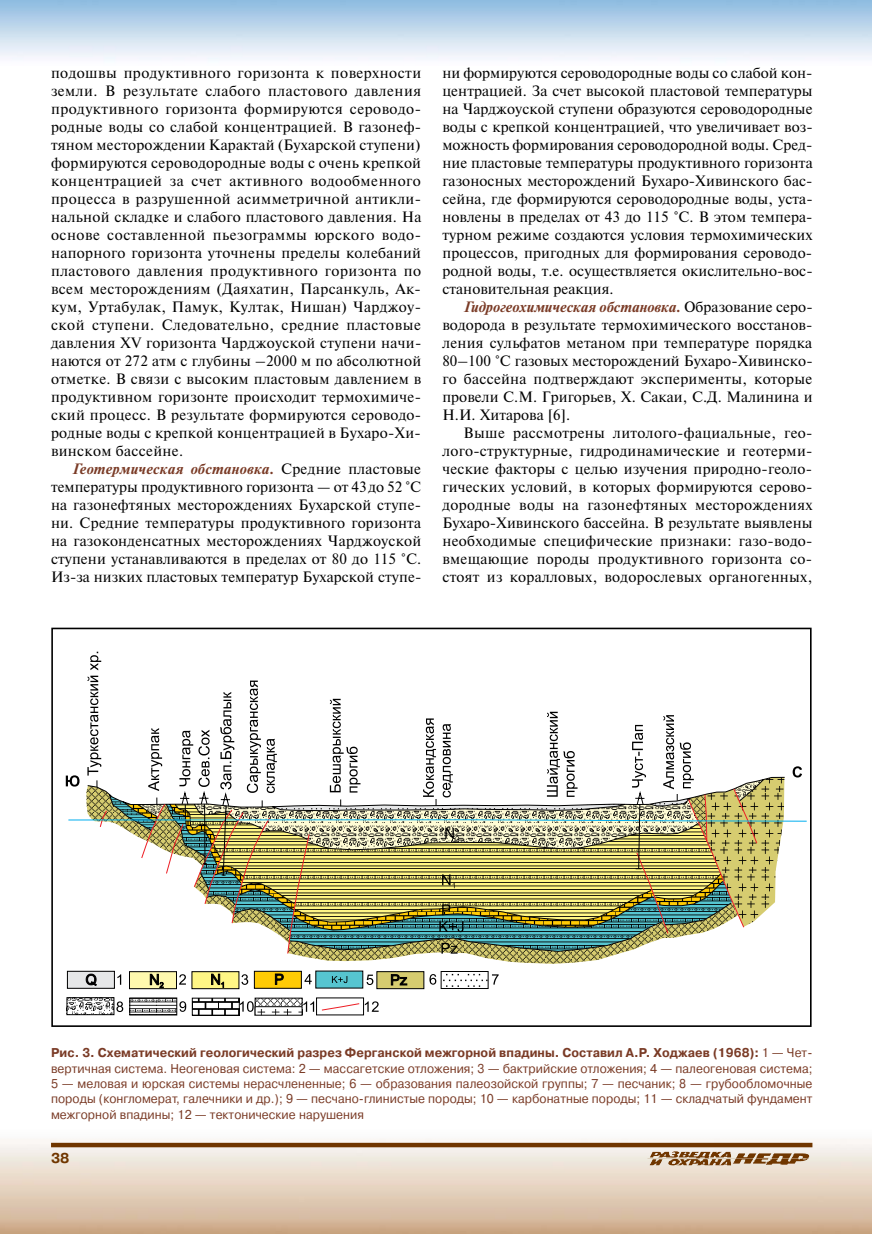
<style>
.page{position:relative;width:872px;height:1234px;background:#fff}
.page>*{position:absolute;margin:0;border:0;box-sizing:border-box;transform-origin:0 0}
.t1{font:15px/18px "Newton C";letter-spacing:.005em;color:#000;text-align:justify}
.t2{font:700 14.25px "Pragmatica C";color:#703600}
.t3{font:12.75px/15.3px "Pragmatica C";letter-spacing:.005em;color:#7a3b26;text-align:justify;scale:.95 1}
.s1{font-weight:700;font-style:italic;color:#7a3b26}
.s2{font-weight:700}
</style>
<div class="page">
<img style="left:0;top:1139px;width:872px;height:94px">
<svg style="left:51px;top:1142px;width:761px;height:4px;background:#8b5c30"></svg>
<img style="left:650px;top:1151px;width:80px;height:6px">
<svg style="left:292px;top:954px;width:325px;height:9px"></svg>
<svg style="left:273px;top:931px;width:434px;height:23px;background:#799a86"></svg>
<svg style="left:66px;top:651px;width:741px;height:280px"></svg>
<svg style="left:441px;top:942px;width:16px;height:11px"></svg>
<div style="left:129px;top:971px;width:48px;height:17px;background:#fff9ae;border:1px solid #000"></div>
<div style="left:191px;top:971px;width:48px;height:17px;background:#fff685;border:1px solid #000"></div>
<div style="left:254px;top:970px;width:48px;height:18px;background:#ffcb05;border:1px solid #000"></div>
<svg style="left:441px;top:971px;width:47px;height:17px"></svg>
<div style="left:67px;top:970px;width:48px;height:18px;background:#e6e7e8;border:1px solid #000"></div>
<svg style="left:67px;top:997px;width:47px;height:17px"></svg>
<svg style="left:129px;top:997px;width:48px;height:18px"></svg>
<svg style="left:192px;top:997px;width:48px;height:18px"></svg>
<div style="left:376px;top:971px;width:48px;height:17px;background:#d6cc70;border:1px solid #000"></div>
<svg style="left:117px;top:974px;width:4px;height:10px"></svg>
<svg style="left:179px;top:974px;width:7px;height:10px"></svg>
<svg style="left:241px;top:974px;width:7px;height:10px"></svg>
<svg style="left:304px;top:974px;width:8px;height:10px"></svg>
<svg style="left:366px;top:974px;width:7px;height:10px"></svg>
<svg style="left:492px;top:974px;width:6px;height:10px"></svg>
<svg style="left:116px;top:1001px;width:7px;height:10px"></svg>
<svg style="left:179px;top:1001px;width:7px;height:10px"></svg>
<svg style="left:240px;top:997px;width:138px;height:18px"></svg>
<div style="left:315px;top:970px;width:48px;height:18px;background:#56c5d0"></div>
<svg style="left:429px;top:974px;width:7px;height:10px"></svg>
<svg style="left:86px;top:973px;width:11px;height:12px"></svg>
<svg style="left:211px;top:973px;width:13px;height:14px"></svg>
<svg style="left:150px;top:973px;width:14px;height:15px"></svg>
<svg style="left:275px;top:973px;width:9px;height:11px"></svg>
<svg style="left:332px;top:976px;width:15px;height:6px"></svg>
<svg style="left:391px;top:974px;width:16px;height:11px"></svg>
<div style="left:51px;top:627px;width:760px;height:399px;border:2px solid #000"></div>
<p class="t1" style="left:51px;top:64px;width:372px">подошвы продуктивного горизонта к поверхности земли. В результате слабого пластового давления продуктивного горизонта формируются сероводо&shy;родные воды со слабой концентрацией. В газонеф&shy;тяном месторождении Карактай (Бухарской ступени) формируются сероводородные воды с очень крепкой концентрацией за счет активного водообменного процесса в разрушенной асимметричной антикли&shy;нальной складке и слабого пластового давления. На основе составленной пьезограммы юрского водо&shy;напорного горизонта уточнены пределы колебаний пластового давления продуктивного горизонта по всем месторождениям (Даяхатин, Парсанкуль, Ак&shy;кум, Уртабулак, Памук, Култак, Нишан) Чарджоу&shy;ской ступени. Следовательно, средние пластовые давления XV горизонта Чарджоуской ступени начи&shy;наются от 272 атм с глубины –2000 м по абсолютной отметке. В связи с высоким пластовым давлением в продуктивном горизонте происходит термохимиче&shy;ский процесс. В результате формируются сероводо&shy;родные воды с крепкой концентрацией в Бухаро-Хи&shy;винском бассейне.</p>
<p class="t1" style="left:51px;top:460px;width:372px;text-indent:21px"><span class="s1">Геотермическая обстановка.</span> Средние пластовые температуры продуктивного горизонта — от 43до 52 °С на газонефтяных месторождениях Бухарской ступе&shy;ни. Средние температуры продуктивного горизонта на газоконденсатных месторождениях Чарджоуской ступени устанавливаются в пределах от 80 до 115 °С.<br>Из-за низких пластовых температур Бухарской ступе-</p>
<p class="t1" style="left:442px;top:64px;width:372px">ни формируются сероводородные воды со слабой кон&shy;центрацией. За счет высокой пластовой температуры на Чарджоуской ступени образуются сероводородные воды с крепкой концентрацией, что увеличивает воз&shy;можность формирования сероводородной воды. Сред&shy;ние пластовые температуры продуктивного горизонта газоносных месторождений Бухаро-Хивинского бас&shy;сейна, где формируются сероводородные воды, уста&shy;новлены в пределах от 43 до 115 °С. В этом темпера&shy;турном режиме создаются условия термохимических процессов, пригодных для формирования сероводо&shy;родной воды, т.е. осуществляется окислительно-вос&shy;становительная реакция.</p>
<p class="t1" style="left:442px;top:298px;width:372px;text-indent:21px"><span class="s1">Гидрогеохимическая обстановка.</span> Образование серо&shy;водорода в результате термохимического восстанов&shy;ления сульфатов метаном при температуре порядка 80–100 °С газовых месторождений Бухаро-Хивинско&shy;го бассейна подтверждают эксперименты, которые провели С.М. Григорьев, Х. Сакаи, С.Д. Малинина и Н.И. Хитарова [6].</p>
<p class="t1" style="left:442px;top:424px;width:372px;text-indent:21px">Выше рассмотрены литолого-фациальные, гео&shy;лого-структурные, гидродинамические и геотерми&shy;ческие факторы с целью изучения природно-геоло&shy;гических условий, в которых формируются серово&shy;дородные воды на газонефтяных месторождениях Бухаро-Хивинского бассейна. В результате выявлены необходимые специфические признаки: газо-водо&shy;вмещающие породы продуктивного горизонта со&shy;стоят из коралловых, водорослевых органогенных,</p>
<p class="t3" style="left:51px;top:1045px;width:803px"><span class="s2">Рис. 3. Схематический геологический разрез Ферганской межгорной впадины. Составил А.Р. Ходжаев (1968):</span> 1 — Чет&shy;вертичная система. Неогеновая система: 2 — массагетские отложения; 3 — бактрийские отложения; 4 — палеогеновая система; 5 — меловая и юрская системы нерасчлененные; 6 — образования палеозойской группы; 7 — песчаник; 8 — грубообломочные породы (конгломерат, галечники и др.); 9 — песчано-глинистые породы; 10 — карбонатные породы; 11 — складчатый фундамент межгорной впадины; 12 — тектонические нарушения</p>
<p class="t2" style="left:51px;top:1150px;width:20px">38</p>
</div>
